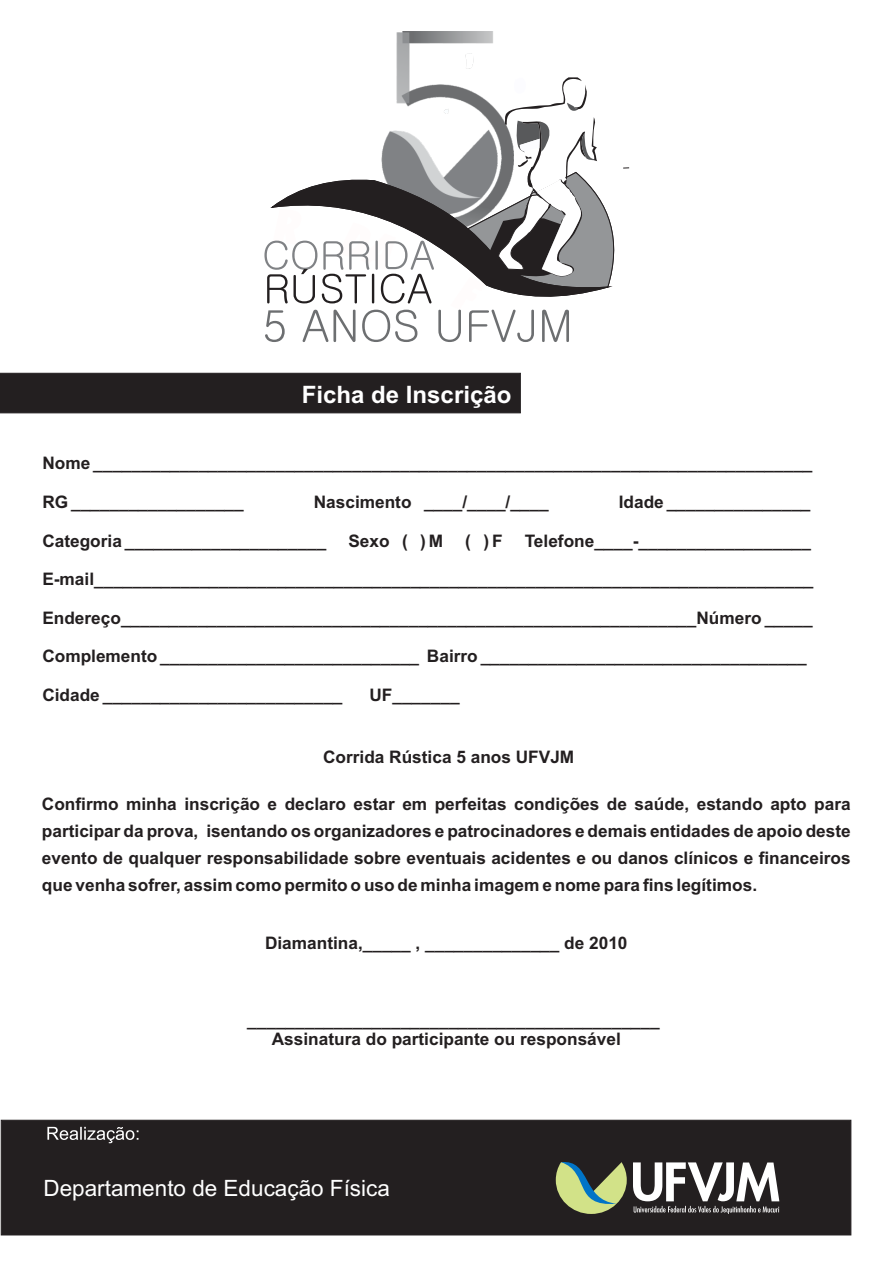
<style>
.page{position:relative;width:893px;height:1263px;background:#fff}
.page>*{position:absolute;margin:0;border:0;box-sizing:border-box;transform-origin:0 0}
.t1{font:700 24px "Arial";color:#fff}
.t2{font:22.5px "Arial";color:#fff}
.t3{font:700 17.25px/27px "Arial";color:#231f20;text-align:justify}
</style>
<div class="page">
<svg style="left:0;top:372px;width:521px;height:42px;background:#2a2727"></svg>
<div style="left:0;top:1119px;width:852px;height:117px;background:#231f20"></div>
<img style="left:396px;top:31px;width:97px;height:42px">
<svg style="left:264px;top:73px;width:365px;height:269px"></svg>
<svg style="left:47px;top:1127px;width:91px;height:16px"></svg>
<svg style="left:556px;top:1159px;width:71px;height:55px;background:#7b8d66"></svg>
<svg style="left:633px;top:1162px;width:146px;height:52px"></svg>
<h1 class="t1" style="left:302px;top:386px;width:211px">Ficha de Inscrição</h1>
<p class="t3" style="left:42px;top:451px;width:772px">Nome ___________________________________________________________________________</p>
<p class="t3" style="left:42px;top:490px;width:203px">RG __________________</p>
<p class="t3" style="left:314px;top:490px;width:236px">Nascimento ____/____/____</p>
<p class="t3" style="left:619px;top:490px;width:193px">Idade _______________</p>
<p class="t3" style="left:42px;top:528px;width:285px">Categoria _____________________</p>
<p class="t3" style="left:348px;top:528px;width:96px">Sexo ( ) M</p>
<p class="t3" style="left:465px;top:528px;width:39px">( ) F</p>
<p class="t3" style="left:525px;top:528px;width:288px">Telefone____-__________________</p>
<p class="t3" style="left:42px;top:567px;width:773px">E-mail___________________________________________________________________________</p>
<p class="t3" style="left:42px;top:606px;width:772px">Endereço____________________________________________________________Número _____</p>
<p class="t3" style="left:42px;top:644px;width:766px">Complemento ___________________________ Bairro __________________________________</p>
<p class="t3" style="left:42px;top:683px;width:302px">Cidade _________________________</p>
<p class="t3" style="left:369px;top:683px;width:92px">UF_______</p>
<p class="t3" style="left:323px;top:745px;width:253px">Corrida Rústica 5 anos UFVJM</p>
<p class="t3" style="left:42px;top:792px;width:810px">Confirmo minha inscrição e declaro estar em perfeitas condições de saúde, estando apto para participar da prova, isentando os organizadores e patrocinadores e demais entidades de apoio deste evento de qualquer responsabilidade sobre eventuais acidentes e ou danos clínicos e financeiros que venha sofrer, assim como permito o uso de minha imagem e nome para fins legítimos.</p>
<p class="t3" style="left:265px;top:930px;width:364px">Diamantina,_____ , ______________ de 2010</p>
<p class="t3" style="left:272px;top:1011px;width:389px;line-height:19.2px;text-indent:-25px">___________________________________________<br>Assinatura do participante ou responsável</p>
<h2 class="t2" style="left:44px;top:1179px;width:348px">Departamento de Educação Física</h2>
</div>
